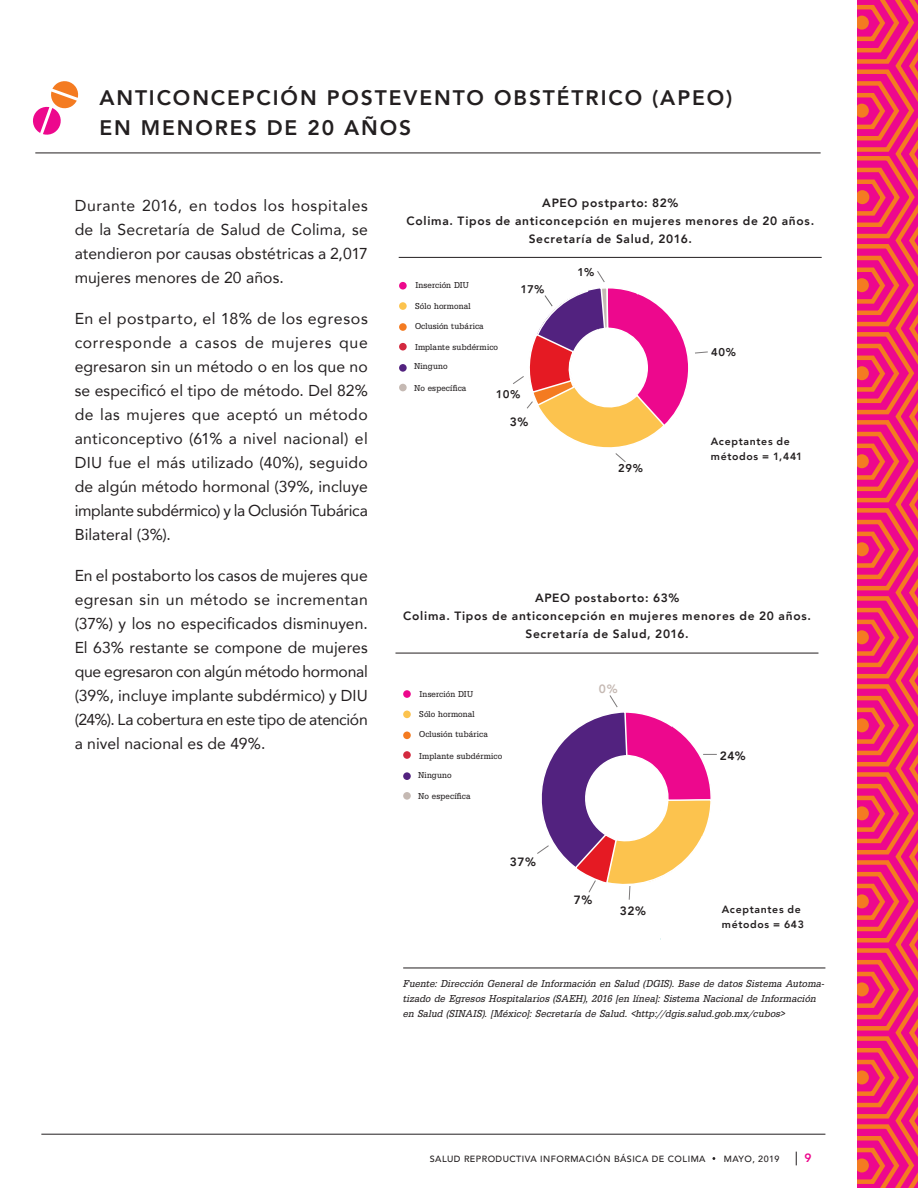
<style>
.page{position:relative;width:918px;height:1188px;background:#fff}
.page>*{position:absolute;margin:0;border:0;box-sizing:border-box;transform-origin:0 0}
.t1{font:800 21px "Avenir";letter-spacing:.09em;color:#231f20}
.t2{font:15.75px/24px "Avenir";color:#231f20;text-align:justify}
.t3{font:800 12px/18px "Avenir";letter-spacing:.06em;color:#231f20;text-align:center}
.t4{font:800 12px "Avenir";color:#c5b9b3}
.t5{font:800 12px "Avenir";color:#ed088d}
.t6{font:800 11.25px "Avenir";color:#231f20}
.Estilo_de_párrafo_1{font:10.5px/15px "URW Egyptienne TOT Reg Ext Nar Obl";letter-spacing:.015em;color:#231f20}
.t7{font:800 10.5px "Avenir";letter-spacing:.065em;color:#231f20}
.Estilo_de_párrafo_5{font:9px "URW Egyptienne TOT Reg Ext Nar";letter-spacing:.015em;color:#231f20}
.t8{font:500 9px "Avenir";letter-spacing:.05em;color:#231f20}
</style>
<div class="page">
<hr style="left:41px;top:1134px;width:784px;height:1px;background:#231f20">
<svg style="left:857px;top:0;width:61px;height:1188px;background:#ef3463"></svg>
<svg style="left:796px;top:1152px;width:1px;height:13px"></svg>
<hr style="left:35px;top:153px;width:786px;height:1px;background:#231f20">
<svg style="left:33px;top:81px;width:46px;height:54px"></svg>
<hr style="left:399px;top:257px;width:423px;height:1px;background:#231f20">
<div style="left:399px;top:323px;width:8px;height:8px;background:#f47b21;border-radius:50%"></div>
<div style="left:399px;top:364px;width:8px;height:8px;background:#52227f;border-radius:50%"></div>
<div style="left:399px;top:343px;width:8px;height:8px;background:#d3293f;border-radius:50%"></div>
<div style="left:399px;top:384px;width:8px;height:7px;background:#c5b9b3;border-radius:50%"></div>
<div style="left:399px;top:302px;width:8px;height:8px;background:#fcc34e;border-radius:50%"></div>
<div style="left:399px;top:282px;width:8px;height:8px;background:#ed088d;border-radius:50%"></div>
<hr style="left:403px;top:968px;width:422px;height:1px;background:#231f20">
<hr style="left:395px;top:653px;width:423px;height:1px;background:#231f20">
<div style="left:403px;top:732px;width:8px;height:7px;background:#f47b21;border-radius:50%"></div>
<div style="left:403px;top:772px;width:8px;height:8px;background:#52227f;border-radius:50%"></div>
<div style="left:403px;top:751px;width:8px;height:8px;background:#d3293f;border-radius:50%"></div>
<div style="left:403px;top:792px;width:8px;height:8px;background:#c5b9b3;border-radius:50%"></div>
<div style="left:403px;top:711px;width:8px;height:7px;background:#fcc34e;border-radius:50%"></div>
<div style="left:403px;top:690px;width:8px;height:8px;background:#ed088d;border-radius:50%"></div>
<svg style="left:497px;top:271px;width:225px;height:698px"></svg>
<p class="t1" style="left:99px;top:82px;width:635px">ANTICONCEPCIÓN POSTEVENTO OBSTÉTRICO (APEO)</p>
<p class="t1" style="left:99px;top:112px;width:313px">EN MENORES DE 20 AÑOS</p>
<p class="t2" style="left:75px;top:193px;width:295px">Durante 2016, en todos los hospitales de la Secretaría de Salud de Colima, se atendieron por causas obstétricas a 2,017 mujeres menores de 20 años.</p>
<p class="t2" style="left:75px;top:306px;width:295px">En el postparto, el 18% de los egresos corresponde a casos de mujeres que egresaron sin un método o en los que no se especificó el tipo de método. Del 82% de las mujeres que aceptó un método anticonceptivo (61% a nivel nacional) el DIU fue el más utilizado (40%), seguido de algún método hormonal (39%, incluye implante subdérmico) y la Oclusión Tubárica Bilateral (3%).</p>
<p class="t2" style="left:75px;top:563px;width:295px">En el postaborto los casos de mujeres que egresan sin un método se incrementan (37%) y los no especificados disminuyen.<br>El 63% restante se compone de mujeres que egresaron con algún método hormonal (39%, incluye implante subdérmico) y DIU (24%). La cobertura en este tipo de atención a nivel nacional es de 49%.</p>
<p class="t3" style="left:542px;top:193px;width:138px">APEO postparto: 82%</p>
<p class="t3" style="left:406px;top:211px;width:409px">Colima. Tipos de anticoncepción en mujeres menores de 20 años.<br>Secretaría de Salud, 2016.</p>
<p class="Estilo_de_párrafo_5" style="left:415px;top:280px;width:55px">Inserción DIU</p>
<p class="Estilo_de_párrafo_5" style="left:415px;top:301px;width:57px">Sólo hormonal</p>
<p class="Estilo_de_párrafo_5" style="left:415px;top:320px;width:70px">Oclusión tubárica</p>
<p class="Estilo_de_párrafo_5" style="left:414px;top:361px;width:35px">Ninguno</p>
<p class="Estilo_de_párrafo_5" style="left:415px;top:342px;width:85px">Implante subdérmico</p>
<p class="Estilo_de_párrafo_5" style="left:414px;top:383px;width:54px">No específica</p>
<p class="t3" style="left:510px;top:413px;width:20px">3%</p>
<p class="t6" style="left:578px;top:264px;width:18px">1%</p>
<p class="t6" style="left:618px;top:459px;width:26px">29%</p>
<p class="t6" style="left:711px;top:343px;width:26px">40%</p>
<p class="t7" style="left:711px;top:433px;width:81px">Aceptantes de</p>
<p class="t7" style="left:711px;top:448px;width:93px">métodos = 1,441</p>
<p class="t3" style="left:535px;top:589px;width:146px">APEO postaborto: 63%</p>
<p class="t3" style="left:403px;top:607px;width:409px">Colima. Tipos de anticoncepción en mujeres menores de 20 años.<br>Secretaría de Salud, 2016.</p>
<p class="Estilo_de_párrafo_5" style="left:420px;top:689px;width:55px">Inserción DIU</p>
<p class="Estilo_de_párrafo_5" style="left:419px;top:709px;width:57px">Sólo hormonal</p>
<p class="Estilo_de_párrafo_5" style="left:419px;top:729px;width:70px">Oclusión tubárica</p>
<p class="Estilo_de_párrafo_5" style="left:418px;top:769px;width:35px">Ninguno</p>
<p class="Estilo_de_párrafo_5" style="left:419px;top:750px;width:85px">Implante subdérmico</p>
<p class="Estilo_de_párrafo_5" style="left:418px;top:791px;width:54px">No específica</p>
<p class="t3" style="left:510px;top:853px;width:28px">37%</p>
<p class="t4" style="left:599px;top:679px;width:20px">0%</p>
<p class="t3" style="left:574px;top:891px;width:20px">7%</p>
<p class="t3" style="left:620px;top:901px;width:28px">32%</p>
<p class="t3" style="left:720px;top:747px;width:27px">24%</p>
<p class="t7" style="left:722px;top:901px;width:81px">Aceptantes de</p>
<p class="t7" style="left:722px;top:916px;width:84px">métodos = 643</p>
<p class="Estilo_de_párrafo_1" style="left:404px;top:976px;width:423px">Fuente: Dirección General de Información en Salud (DGIS). Base de datos Sistema Automa&shy;tizado de Egresos Hospitalarios (SAEH), 2016 [en línea]: Sistema Nacional de Información en Salud (SINAIS). [México]: Secretaría de Salud. &lt;http://dgis.salud.gob.mx/cubos&gt;</p>
<p class="t8" style="left:430px;top:1151px;width:277px">SALUD REPRODUCTIVA INFORMACIÓN BÁSICA DE COLIMA</p>
<p class="t8" style="left:724px;top:1151px;width:57px">MAYO, 2019</p>
<p class="t5" style="left:805px;top:1149px;width:9px">9</p>
</div>
